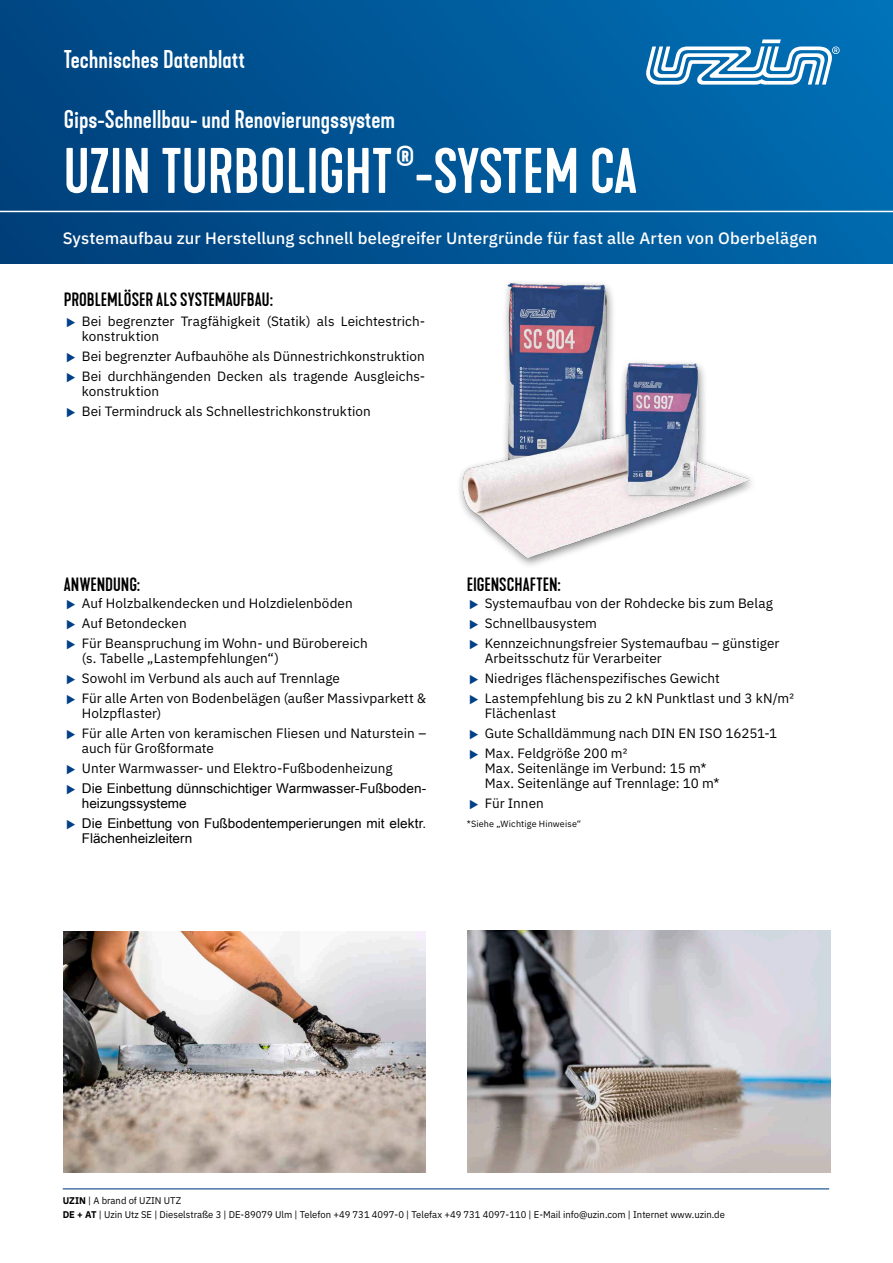
<style>
.page{position:relative;width:893px;height:1263px;background:#fff}
.page>*{position:absolute;margin:0;border:0;box-sizing:border-box;transform-origin:0 0}
.t1{font:500 60px "Kapra Neue";color:#fff}
.t2{font:500 24px "Kapra Neue";color:#fff}
.t3{font:500 18px "Kapra Neue";letter-spacing:.005em;color:#000}
.t4{font:500 16.5px "IBM Plex Sans";letter-spacing:.01em;color:#fff}
.t5{font:13.5px/20px "IBM Plex Sans";letter-spacing:.005em;color:#000}
.t6{font:13.5px/15px "Arial Unicode MS";letter-spacing:.005em;color:#000}
.t7{font:9.75px/14.2px "IBM Plex Sans";color:#000}
.t8{font:9px "IBM Plex Sans";letter-spacing:.02em;color:#000}
.s1{font-weight:700}
</style>
<div class="page">
<img style="left:0;top:0;width:893px;height:264px">
<hr style="left:63px;top:1188px;width:766px;height:1px;background:#004088">
<svg style="left:646px;top:39px;width:194px;height:46px"></svg>
<img style="left:64px;top:931px;width:361px;height:241px">
<img style="left:468px;top:930px;width:362px;height:242px">
<img style="left:463px;top:283px;width:286px;height:274px">
<hr style="left:0;top:211px;width:893px;height:1px;background:#fff">
<h2 class="t2" style="left:64px;top:45px;width:183px">Technisches Datenblatt</h2>
<h2 class="t2" style="left:64px;top:105px;width:333px">Gips-Schnellbau- und Renovierungssystem</h2>
<h1 class="t1" style="left:64px;top:135px;width:575px">UZIN TURBOLIGHT<sup>®</sup>-SYSTEM CA</h1>
<p class="t4" style="left:63px;top:225px;width:756px">Systemaufbau zur Herstellung schnell belegreifer Untergründe für fast alle Arten von Oberbelägen</p>
<h3 class="t3" style="left:64px;top:289px;width:210px">PROBLEMLÖSER ALS SYSTEMAUFBAU:</h3>
<p class="t5" style="left:82px;top:313px;width:345px;line-height:15px">Bei begrenzter Tragfähigkeit (Statik) als Leichtestrich&shy;konstruktion</p>
<p class="t5" style="left:82px;top:345px;width:345px">Bei begrenzter Aufbauhöhe als Dünnestrichkonstruktion<br>Bei durchhängenden Decken als tragende Ausgleichs-</p>
<p class="t5" style="left:82px;top:380px;width:290px">konstruktion<br>Bei Termindruck als Schnellestrichkonstruktion</p>
<h3 class="t3" style="left:64px;top:573px;width:78px">ANWENDUNG:</h3>
<p class="t5" style="left:82px;top:592px;width:287px">Auf Holzbalkendecken und Holzdielenböden<br>Auf Betondecken<br>Für Beanspruchung im Wohn- und Bürobereich</p>
<p class="t5" style="left:82px;top:647px;width:346px">(s. Tabelle „Lastempfehlungen“)<br>Sowohl im Verbund als auch auf Trennlage<br>Für alle Arten von Bodenbelägen (außer Massivparkett &amp;</p>
<p class="t5" style="left:82px;top:702px;width:346px">Holzpflaster)<br>Für alle Arten von keramischen Fliesen und Naturstein –</p>
<p class="t5" style="left:82px;top:737px;width:312px">auch für Großformate<br>Unter Warmwasser- und Elektro-Fußbodenheizung</p>
<p class="t6" style="left:82px;top:781px;width:346px">Die Einbettung dünnschichtiger Warmwasser-Fußboden&shy;heizungssysteme</p>
<p class="t6" style="left:82px;top:816px;width:346px">Die Einbettung von Fußbodentemperierungen mit elektr.<br>Flächenheizleitern</p>
<h3 class="t3" style="left:467px;top:573px;width:95px">EIGENSCHAFTEN:</h3>
<p class="t5" style="left:485px;top:592px;width:296px">Systemaufbau von der Rohdecke bis zum Belag<br>Schnellbausystem<br>Kennzeichnungsfreier Systemaufbau – günstiger</p>
<p class="t5" style="left:485px;top:647px;width:311px">Arbeitsschutz für Verarbeiter<br>Niedriges flächenspezifisches Gewicht<br>Lastempfehlung bis zu 2 kN Punktlast und 3 kN/m²</p>
<p class="t5" style="left:485px;top:702px;width:294px">Flächenlast<br>Gute Schalldämmung nach DIN EN ISO 16251-1<br>Max. Feldgröße 200 m²</p>
<p class="t5" style="left:485px;top:760px;width:236px;line-height:15px">Max. Seitenlänge im Verbund: 15 m*<br>Max. Seitenlänge auf Trennlage: 10 m*</p>
<p class="t5" style="left:485px;top:792px;width:61px">Für Innen</p>
<p class="t8" style="left:467px;top:817px;width:116px">*Siehe „Wichtige Hinweise“</p>
<p class="t7" style="left:63px;top:1192px;width:664px"><span class="s1">UZIN</span> | A brand of UZIN UTZ<br><span class="s1">DE + AT</span> | Uzin Utz SE | Dieselstraße 3 | DE-89079 Ulm | Telefon +49 731 4097-0 | Telefax +49 731 4097-110 | E-Mail info@uzin.com | Internet www.uzin.de</p>
</div>
